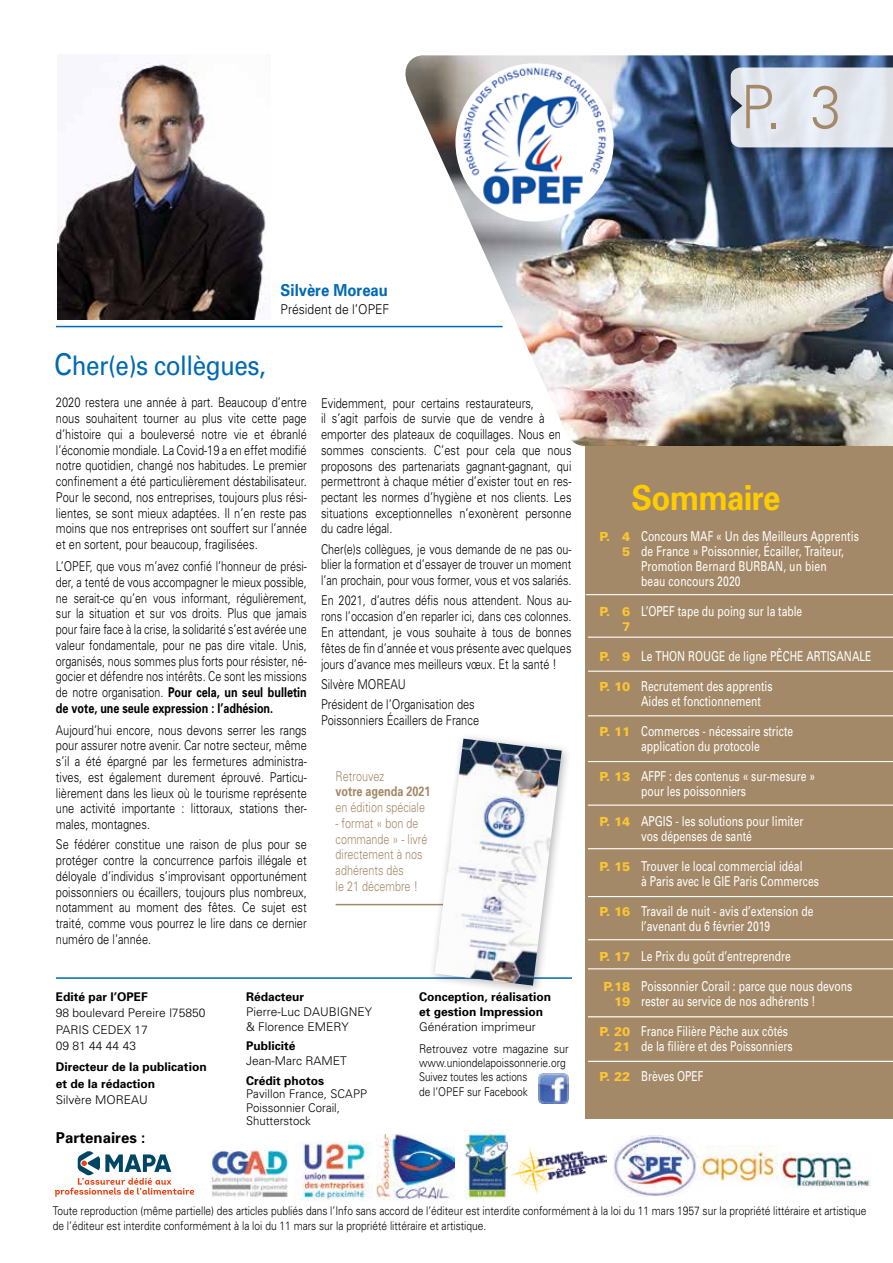
<style>
.page{position:relative;width:893px;height:1263px;background:#fff}
.page>*{position:absolute;margin:0;border:0;box-sizing:border-box;transform-origin:0 0}
.t1{font:300 60px "Univers";color:#a38967;scale:.9 1}
.t2{font:700 34.5px "Univers";letter-spacing:-.02em;color:#fc0;scale:.9 1}
.t3{font:27px "Univers";letter-spacing:-.02em;color:#0069b4;scale:.9 1}
.t4{font:700 16.5px "Univers";color:#0069b4;scale:.9 1}
.t5{font:700 15px "Univers";color:#000}
.t6{font:13.65px/30px "Univers";color:#fff;scale:.76 1}
.t7{font:300 13.5px/15.8px "Univers";color:#000;text-align:justify;scale:.82 1}
.t8{font:300 13.5px/15.8px "Univers";color:#000;text-align:justify;scale:.8 1}
.t9{font:300 13.5px/15.8px "Univers";color:#000;text-align:justify;scale:.81 1}
.t10{font:300 13.5px/15.8px "Univers";color:#a38967;scale:.8 1}
.t11{font:300 13.5px "Univers";color:#000;scale:.9 1}
.t12{font:700 13.5px "Univers";color:#a38967;scale:.8 1}
.t13{font:900 12.6px/15px "Univers";color:#fdc533;text-align:right}
.t14{font:300 12px/14.7px "Univers";color:#000;scale:.85 1}
.t15{font:300 12px/16.5px "Univers";color:#000}
.t16{font:700 12px/16.5px "Univers";color:#000}
.t17{font:300 12px/13.5px "Univers";color:#000;scale:.95 1}
.s1{font-size:30px}
.s2{font-weight:700}
</style>
<div class="page">
<img style="left:401px;top:55px;width:492px;height:391px">
<img style="left:58px;top:62px;width:208px;height:258px">
<img style="left:457px;top:65px;width:155px;height:155px;border-radius:77px">
<div style="left:455px;top:63px;width:159px;height:159px;border:3px solid #fff;border-radius:50%"></div>
<div style="left:585px;top:446px;width:308px;height:672px;background:#a38967"></div>
<hr style="left:56px;top:326px;width:447px;height:1px;background:#0069b4">
<hr style="left:56px;top:977px;width:516px;height:2px;background:#0069b4">
<hr style="left:586px;top:594px;width:307px;height:1px;background:#fff">
<hr style="left:588px;top:637px;width:305px;height:1px;background:#fff">
<hr style="left:588px;top:671px;width:305px;height:1px;background:#fff">
<hr style="left:588px;top:715px;width:305px;height:1px;background:#fff">
<hr style="left:588px;top:761px;width:305px;height:1px;background:#fff">
<hr style="left:588px;top:804px;width:305px;height:2px;background:#fff">
<hr style="left:588px;top:848px;width:305px;height:1px;background:#fff">
<hr style="left:588px;top:896px;width:305px;height:1px;background:#fff">
<hr style="left:588px;top:968px;width:305px;height:1px;background:#fff">
<hr style="left:588px;top:939px;width:305px;height:1px;background:#fff">
<hr style="left:588px;top:1016px;width:305px;height:1px;background:#fff">
<hr style="left:588px;top:1061px;width:305px;height:1px;background:#fff">
<hr style="left:336px;top:904px;width:178px;height:1px;background:#a38967">
<div style="left:428px;top:732px;width:144px;height:264px;background:#000;opacity:.3"></div>
<img style="left:435px;top:739px;width:127px;height:247px">
<img style="left:697px;top:1146px;width:85px;height:39px">
<img style="left:782px;top:1153px;width:89px;height:35px">
<img style="left:294px;top:1141px;width:76px;height:60px">
<img style="left:210px;top:1150px;width:77px;height:48px">
<img style="left:538px;top:1074px;width:31px;height:30px">
<img style="left:377px;top:1135px;width:77px;height:65px">
<img style="left:614px;top:1136px;width:83px;height:60px">
<svg style="left:55px;top:1151px;width:139px;height:46px"></svg>
<img style="left:464px;top:1131px;width:44px;height:69px">
<img style="left:512px;top:1147px;width:94px;height:47px">
<div style="left:720px;top:66px;width:173px;height:93px;background:#000;opacity:.3"></div>
<svg style="left:731px;top:68px;width:162px;height:79px;background:#e0e5ec"></svg>
<h1 class="t1" style="left:741px;top:71px;width:113px">P. 3</h1>
<h3 class="t3" style="left:54px;top:349px;width:237px"><span class="s1">C</span>her(e)s collègues,</h3>
<p class="t4" style="left:281px;top:280px;width:121px">Silvère Moreau</p>
<p class="t11" style="left:281px;top:302px;width:122px">Président de l’OPEF</p>
<p class="t7" style="left:56px;top:394px;width:307px">2020 restera une année à part. Beaucoup d’entre nous souhaitent tourner au plus vite cette page d’histoire qui a bouleversé notre vie et ébranlé l’économie mondiale. La Covid-19 a en effet modifié notre quotidien, changé nos habitudes. Le premier confinement a été particulièrement déstabilisateur.<br>Pour le second, nos entreprises, toujours plus rési&shy;lientes, se sont mieux adaptées. Il n’en reste pas moins que nos entreprises ont souffert sur l’année et en sortent, pour beaucoup, fragilisées.</p>
<p class="t8" style="left:56px;top:558px;width:315px">L’OPEF, que vous m’avez confié l’honneur de prési&shy;der, a tenté de vous accompagner le mieux possible, ne serait-ce qu’en vous informant, régulièrement, sur la situation et sur vos droits. Plus que jamais pour faire face à la crise, la solidarité s’est avérée une valeur fondamentale, pour ne pas dire vitale. Unis, organisés, nous sommes plus forts pour résister, né&shy;gocier et défendre nos intérêts. Ce sont les missions de notre organisation. <span class="s2">Pour cela, un seul bulletin de vote, une seule expression : l’adhésion.</span></p>
<p class="t7" style="left:56px;top:721px;width:307px">Aujourd’hui encore, nous devons serrer les rangs pour assurer notre avenir. Car notre secteur, même s’il a été épargné par les fermetures administra&shy;tives, est également durement éprouvé. Particu&shy;lièrement dans les lieux où le tourisme représente une activité importante : littoraux, stations ther&shy;males, montagnes.</p>
<p class="t7" style="left:56px;top:836px;width:307px">Se fédérer constitue une raison de plus pour se protéger contre la concurrence parfois illégale et déloyale d’individus s’improvisant opportunément poissonniers ou écaillers, toujours plus nombreux, notamment au moment des fêtes. Ce sujet est traité, comme vous pourrez le lire dans ce dernier numéro de l’année.</p>
<p class="t7" style="left:321px;top:394px;width:307px;text-align:left">Evidemment, pour certains restaurateurs,<br>il s’agit parfois de survie que de vendre à emporter des plateaux de coquillages. Nous en sommes conscients. C’est pour cela que nous proposons des partenariats gagnant-gagnant, qui permettront à chaque métier d’exister tout en res&shy;pectant les normes d’hygiène et nos clients. Les situations exceptionnelles n’exonèrent personne du cadre légal.</p>
<p class="t8" style="left:321px;top:541px;width:315px">Cher(e)s collègues, je vous demande de ne pas ou&shy;blier la formation et d’essayer de trouver un moment l’an prochain, pour vous former, vous et vos salariés.</p>
<p class="t9" style="left:321px;top:592px;width:311px">En 2021, d’autres défis nous attendent. Nous au&shy;rons l’occasion d’en reparler ici, dans ces colonnes.<br>En attendant, je vous souhaite à tous de bonnes fêtes de fin d’année et vous présente avec quelques jours d’avance mes meilleurs vœux. Et la santé !</p>
<p class="t7" style="left:321px;top:673px;width:189px;line-height:20.2px">Silvère MOREAU<br>Président de l’Organisation des</p>
<p class="t7" style="left:321px;top:712px;width:194px">Poissonniers Écaillers de France</p>
<p class="t10" style="left:336px;top:767px;width:62px">Retrouvez</p>
<p class="t12" style="left:336px;top:783px;width:120px">votre agenda 2021</p>
<p class="t10" style="left:336px;top:799px;width:113px">en édition spéciale</p>
<p class="t10" style="left:336px;top:815px;width:116px">- format « bon de commande » - livré directement à nos adhérents dès<br>le 21 décembre !</p>
<p class="t16" style="left:56px;top:988px;width:94px">Edité par l’OPEF</p>
<p class="t15" style="left:56px;top:1004px;width:151px">98 boulevard Pereire |75850<br>PARIS CEDEX 17<br>09 81 44 44 43</p>
<p class="t16" style="left:56px;top:1058px;width:152px">Directeur de la publication et de la rédaction</p>
<p class="t15" style="left:56px;top:1091px;width:94px">Silvère MOREAU</p>
<p class="t5" style="left:56px;top:1128px;width:91px">Partenaires :</p>
<p class="t16" style="left:246px;top:988px;width:60px">Rédacteur</p>
<p class="t15" style="left:246px;top:1003px;width:128px;line-height:15px">Pierre-Luc DAUBIGNEY &amp; Florence EMERY</p>
<p class="t16" style="left:246px;top:1037px;width:51px">Publicité</p>
<p class="t15" style="left:246px;top:1052px;width:102px">Jean-Marc RAMET</p>
<p class="t16" style="left:246px;top:1072px;width:80px">Crédit photos</p>
<p class="t17" style="left:246px;top:1087px;width:129px">Pavillon France, SCAPP<br>Poissonnier Corail,<br>Shutterstock</p>
<p class="t16" style="left:419px;top:988px;width:134px;line-height:15px">Conception, réalisation et gestion Impression</p>
<p class="t15" style="left:419px;top:1015px;width:151px;line-height:21.9px">Génération imprimeur<br>Retrouvez votre magazine sur</p>
<p class="t14" style="left:419px;top:1055px;width:174px">www.uniondelapoissonnerie.org<br>Suivez toutes les actions<br>de l’OPEF sur Facebook</p>
<h2 class="t2" style="left:631px;top:476px;width:167px">Sommaire</h2>
<p class="t13" style="left:599px;top:528px;width:33px">P. 4<br>5</p>
<p class="t13" style="left:599px;top:603px;width:33px">P. 6<br>7</p>
<p class="t13" style="left:599px;top:648px;width:33px">P. 9</p>
<p class="t13" style="left:599px;top:678px;width:32px">P. 10</p>
<p class="t13" style="left:599px;top:723px;width:32px">P. 11</p>
<p class="t13" style="left:599px;top:768px;width:32px">P. 13</p>
<p class="t13" style="left:599px;top:813px;width:32px">P. 14</p>
<p class="t13" style="left:599px;top:858px;width:33px">P. 15</p>
<p class="t13" style="left:599px;top:903px;width:32px">P. 16</p>
<p class="t13" style="left:599px;top:948px;width:32px">P. 17</p>
<p class="t13" style="left:603px;top:978px;width:29px">P.18<br>19</p>
<p class="t13" style="left:599px;top:1023px;width:32px">P. 20<br>21</p>
<p class="t13" style="left:599px;top:1068px;width:32px">P. 22</p>
<p class="t6" style="left:641px;top:528px;width:288px;line-height:15px">Concours MAF « Un des Meilleurs Apprentis de France » Poissonnier, Écailler, Traiteur, Promotion Bernard BURBAN, un bien<br>beau concours 2020</p>
<p class="t6" style="left:641px;top:596px;width:214px">L’OPEF tape du poing sur la table</p>
<p class="t6" style="left:641px;top:641px;width:305px">Le THON ROUGE de ligne PÊCHE ARTISANALE<br>Recrutement des apprentis</p>
<p class="t6" style="left:641px;top:686px;width:202px">Aides et fonctionnement<br>Commerces - nécessaire stricte</p>
<p class="t6" style="left:641px;top:731px;width:231px">application du protocole<br>AFPF : des contenus « sur-mesure »</p>
<p class="t6" style="left:641px;top:776px;width:215px">pour les poissonniers<br>APGIS - les solutions pour limiter</p>
<p class="t6" style="left:641px;top:821px;width:214px">vos dépenses de santé<br>Trouver le local commercial idéal</p>
<p class="t6" style="left:641px;top:866px;width:236px">à Paris avec le GIE Paris Commerces<br>Travail de nuit - avis d’extension de</p>
<p class="t6" style="left:641px;top:911px;width:279px">l’avenant du 6 février 2019<br>Le Prix du goût d’entreprendre<br>Poissonnier Corail : parce que nous devons</p>
<p class="t6" style="left:641px;top:986px;width:231px">rester au service de nos adhérents !<br>France Filière Pêche aux côtés</p>
<p class="t6" style="left:641px;top:1031px;width:201px">de la filière et des Poissonniers<br>Brèves OPEF</p>
<p class="t14" style="left:53px;top:1203px;width:959px">Toute reproduction (même partielle) des articles publiés dans l’Info sans accord de l’éditeur est interdite conformément à la loi du 11 mars 1957 sur la propriété littéraire et artistique de l’éditeur est interdite conformément à la loi du 11 mars sur la propriété littéraire et artistique.</p>
</div>
